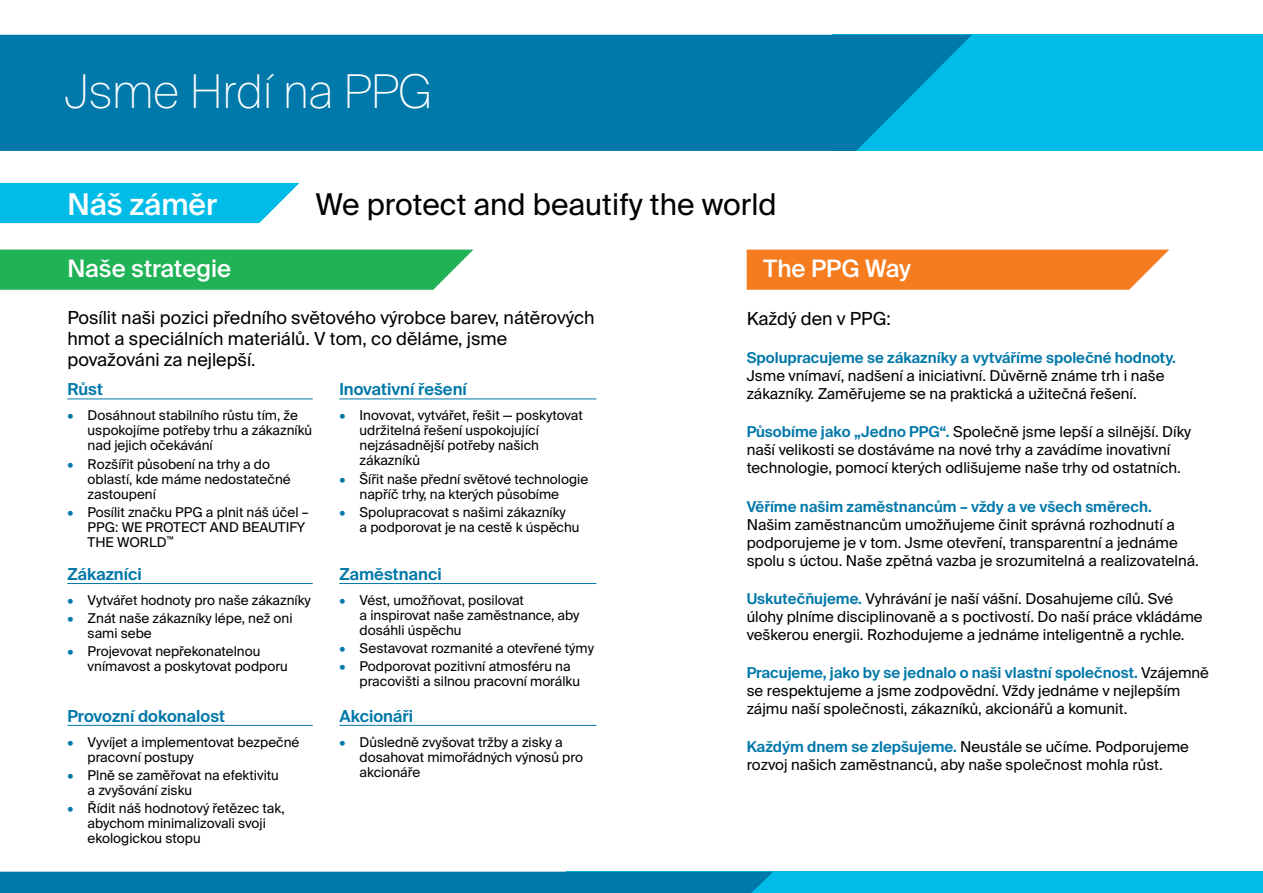
<style>
.page{position:relative;width:1263px;height:893px;background:#fff}
.page>*{position:absolute;margin:0;border:0;box-sizing:border-box;transform-origin:0 0}
.t1{font:100 46.5px "Suisse Intl";color:#fff}
.t2{font:30px "Suisse Intl";color:#000}
.t3{font:500 30px "Suisse Intl";color:#fff}
.t4{font:500 24px "Suisse Intl";color:#fff}
.t5{font:18px/21px "Suisse Intl";color:#000}
.t6{font:600 16.5px "Suisse Intl";color:#0078a9}
.t7{font:15px/18px "Suisse Intl";color:#000}
.t8{font:600 15px "Suisse Intl";color:#0078a9}
.t9{font:13.5px/15px "Suisse Intl";color:#000}
.s1{color:#0078a9}
.s2{font-weight:600;color:#0078a9}
</style>
<div class="page">
<div style="left:567px;top:872px;width:696px;height:21px;background:#00bce7"></div>
<div style="left:0;top:872px;width:773px;height:21px;background:#0078a9"></div>
<div style="left:832px;top:35px;width:431px;height:116px;background:#00bce7"></div>
<div style="left:0;top:35px;width:972px;height:116px;background:#0078a9"></div>
<div style="left:0;top:250px;width:473px;height:40px;background:#20b356"></div>
<svg style="left:0;top:183px;width:299px;height:40px;background:#10c0e8"></svg>
<div style="left:747px;top:250px;width:422px;height:40px;background:#f57d20"></div>
<hr style="left:339px;top:725px;width:257px;height:1px;background:#0078a9">
<hr style="left:339px;top:399px;width:257px;height:1px;background:#0078a9">
<hr style="left:67px;top:399px;width:246px;height:1px;background:#0078a9">
<hr style="left:339px;top:583px;width:257px;height:1px;background:#0078a9">
<hr style="left:67px;top:583px;width:246px;height:1px;background:#0078a9">
<hr style="left:67px;top:725px;width:246px;height:1px;background:#0078a9">
<h1 class="t1" style="left:65px;top:65px;width:369px">Jsme Hrdí na PPG</h1>
<h2 class="t3" style="left:67px;top:187px;width:151px">Náš záměr</h2>
<h2 class="t2" style="left:315px;top:187px;width:463px">We protect and beautify the world</h2>
<h3 class="t4" style="left:67px;top:254px;width:165px">Naše strategie</h3>
<h3 class="t5" style="left:67px;top:307px;width:529px">Posílit naši pozici předního světového výrobce barev, nátěrových hmot a speciálních materiálů. V tom, co děláme, jsme považováni za nejlepší.</h3>
<p class="t6" style="left:339px;top:380px;width:129px">Inovativní řešení</p>
<p class="t9" style="left:360px;top:408px;width:225px;text-indent:-20px"><span class="s1">•</span> Inovovat, vytvářet, řešit — poskytovat udržitelná řešení uspokojující nejzásadnější potřeby našich zákazníků</p>
<p class="t9" style="left:360px;top:471px;width:230px;text-indent:-20px"><span class="s1">•</span> Šířit naše přední světové technologie napříč trhy, na kterých působíme</p>
<p class="t9" style="left:360px;top:505px;width:221px;text-indent:-20px"><span class="s1">•</span> Spolupracovat s našimi zákazníky<br>a podporovat je na cestě k úspěchu</p>
<p class="t6" style="left:67px;top:380px;width:37px">Růst</p>
<p class="t9" style="left:88px;top:408px;width:226px;text-indent:-20px"><span class="s1">•</span> Dosáhnout stabilního růstu tím, že uspokojíme potřeby trhu a zákazníků nad jejich očekávání</p>
<p class="t9" style="left:88px;top:456px;width:205px;text-indent:-20px"><span class="s1">•</span> Rozšířit působení na trhy a do oblastí, kde máme nedostatečné zastoupení</p>
<p class="t9" style="left:88px;top:505px;width:222px;text-indent:-20px"><span class="s1">•</span> Posílit značku PPG a plnit náš účel –<br>PPG: WE PROTECT AND BEAUTIFY<br>THE WORLD<sup>™</sup></p>
<p class="t6" style="left:67px;top:564px;width:76px">Zákazníci</p>
<p class="t9" style="left:67px;top:593px;width:245px"><span class="s1">•</span> Vytvářet hodnoty pro naše zákazníky</p>
<p class="t9" style="left:88px;top:611px;width:206px;text-indent:-20px"><span class="s1">•</span> Znát naše zákazníky lépe, než oni sami sebe</p>
<p class="t9" style="left:88px;top:644px;width:202px;text-indent:-20px"><span class="s1">•</span> Projevovat nepřekonatelnou vnímavost a poskytovat podporu</p>
<p class="t6" style="left:67px;top:706px;width:159px">Provozní dokonalost</p>
<p class="t9" style="left:88px;top:734px;width:213px;text-indent:-20px"><span class="s1">•</span> Vyvíjet a implementovat bezpečné pracovní postupy</p>
<p class="t9" style="left:88px;top:768px;width:193px;text-indent:-20px"><span class="s1">•</span> Plně se zaměřovat na efektivitu a zvyšování zisku</p>
<p class="t9" style="left:88px;top:801px;width:199px;text-indent:-20px"><span class="s1">•</span> Řídit náš hodnotový řetězec tak, abychom minimalizovali svoji ekologickou stopu</p>
<p class="t6" style="left:339px;top:564px;width:104px">Zaměstnanci</p>
<p class="t9" style="left:360px;top:593px;width:221px;text-indent:-20px"><span class="s1">•</span> Vést, umožňovat, posilovat<br>a inspirovat naše zaměstnance, aby dosáhli úspěchu</p>
<p class="t9" style="left:339px;top:641px;width:256px"><span class="s1">•</span> Sestavovat rozmanité a otevřené týmy</p>
<p class="t9" style="left:360px;top:659px;width:222px;text-indent:-20px"><span class="s1">•</span> Podporovat pozitivní atmosféru na pracovišti a silnou pracovní morálku</p>
<p class="t6" style="left:339px;top:706px;width:75px">Akcionáři</p>
<p class="t9" style="left:360px;top:734px;width:225px;text-indent:-20px"><span class="s1">•</span> Důsledně zvyšovat tržby a zisky a dosahovat mimořádných výnosů pro akcionáře</p>
<h3 class="t4" style="left:763px;top:254px;width:149px">The PPG Way</h3>
<h3 class="t5" style="left:747px;top:308px;width:146px">Každý den v PPG:</h3>
<p class="t8" style="left:747px;top:349px;width:431px">Spolupracujeme se zákazníky a vytváříme společné hodnoty.</p>
<p class="t7" style="left:747px;top:367px;width:419px">Jsme vnímaví, nadšení a iniciativní. Důvěrně známe trh i naše zákazníky. Zaměřujeme se na praktická a užitečná řešení.</p>
<p class="t7" style="left:747px;top:423px;width:446px"><span class="s2">Působíme jako „Jedno PPG“.</span> Společně jsme lepší a silnější. Díky naší velikosti se dostáváme na nové trhy a zavádíme inovativní technologie, pomocí kterých odlišujeme naše trhy od ostatních.</p>
<p class="t8" style="left:747px;top:498px;width:407px">Věříme našim zaměstnancům – vždy a ve všech směrech.</p>
<p class="t7" style="left:747px;top:515px;width:454px">Našim zaměstnancům umožňujeme činit správná rozhodnutí a podporujeme je v tom. Jsme otevření, transparentní a jednáme spolu s úctou. Naše zpětná vazba je srozumitelná a realizovatelná.</p>
<p class="t7" style="left:747px;top:590px;width:457px"><span class="s2">Uskutečňujeme.</span> Vyhrávání je naší vášní. Dosahujeme cílů. Své úlohy plníme disciplinovaně a s poctivostí. Do naší práce vkládáme veškerou energii. Rozhodujeme a jednáme inteligentně a rychle.</p>
<p class="t7" style="left:747px;top:664px;width:464px"><span class="s2">Pracujeme, jako by se jednalo o naši vlastní společnost.</span> Vzájemně se respektujeme a jsme zodpovědní. Vždy jednáme v nejlepším zájmu naší společnosti, zákazníků, akcionářů a komunit.</p>
<p class="t7" style="left:747px;top:738px;width:444px"><span class="s2">Každým dnem se zlepšujeme.</span> Neustále se učíme. Podporujeme rozvoj našich zaměstnanců, aby naše společnost mohla růst.</p>
</div>
